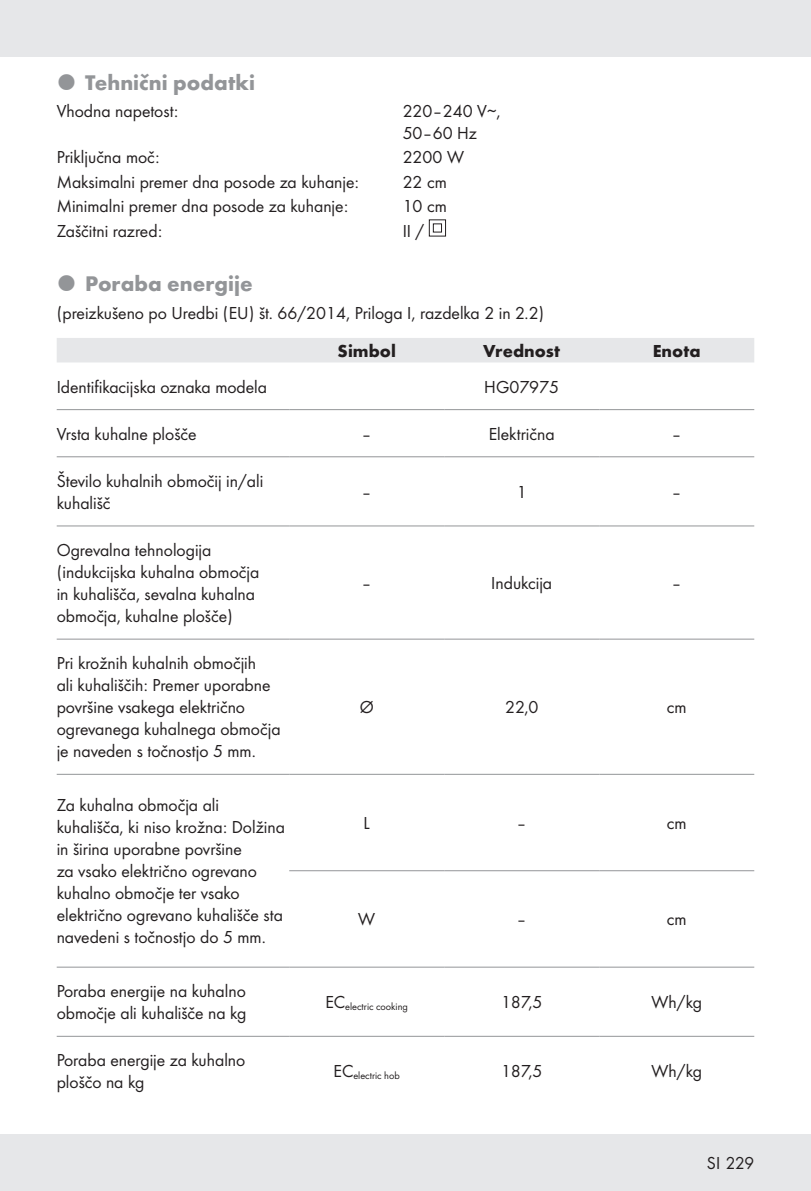
<style>
.page{position:relative;width:811px;height:1191px;background:#fff}
.page>*{position:absolute;margin:0;border:0;box-sizing:border-box;transform-origin:0 0}
.t1{font:700 22px "Futura";color:#939598}
.t2{font:18px/22px "Futura Boo";color:#231f20}
.t3{font:700 18px "Futura";color:#231f20}
.t4{font:10.4px "Futura Boo";color:#231f20}
</style>
<div class="page">
<div style="left:0;top:1134px;width:811px;height:57px;background:#e6e7e9"></div>
<div style="left:0;top:0;width:811px;height:57px;background:#e6e7e9"></div>
<svg style="left:428px;top:219px;width:18px;height:18px"></svg>
<div style="left:57px;top:338px;width:697px;height:24px;background:#e6e7e9"></div>
<hr style="left:289px;top:409px;width:155px;height:1px;background:#939598">
<hr style="left:444px;top:409px;width:155px;height:1px;background:#939598">
<hr style="left:599px;top:409px;width:155px;height:1px;background:#939598">
<hr style="left:289px;top:456px;width:155px;height:1px;background:#939598">
<hr style="left:444px;top:456px;width:155px;height:1px;background:#939598">
<hr style="left:599px;top:456px;width:155px;height:1px;background:#939598">
<hr style="left:289px;top:525px;width:155px;height:1px;background:#939598">
<hr style="left:444px;top:525px;width:155px;height:1px;background:#939598">
<hr style="left:599px;top:525px;width:155px;height:1px;background:#939598">
<hr style="left:289px;top:638px;width:155px;height:1px;background:#939598">
<hr style="left:444px;top:638px;width:155px;height:1px;background:#939598">
<hr style="left:599px;top:638px;width:155px;height:1px;background:#939598">
<hr style="left:289px;top:774px;width:155px;height:1px;background:#939598">
<hr style="left:444px;top:774px;width:155px;height:1px;background:#939598">
<hr style="left:599px;top:774px;width:155px;height:1px;background:#939598">
<hr style="left:289px;top:870px;width:155px;height:1px;background:#939598">
<hr style="left:444px;top:870px;width:155px;height:1px;background:#939598">
<hr style="left:599px;top:870px;width:155px;height:1px;background:#939598">
<hr style="left:57px;top:966px;width:232px;height:1px;background:#939598">
<hr style="left:289px;top:966px;width:155px;height:1px;background:#939598">
<hr style="left:444px;top:966px;width:155px;height:1px;background:#939598">
<hr style="left:599px;top:966px;width:155px;height:1px;background:#939598">
<hr style="left:57px;top:1035px;width:232px;height:1px;background:#939598">
<hr style="left:289px;top:1035px;width:155px;height:1px;background:#939598">
<hr style="left:444px;top:1035px;width:155px;height:1px;background:#939598">
<hr style="left:599px;top:1035px;width:155px;height:1px;background:#939598">
<hr style="left:57px;top:409px;width:232px;height:1px;background:#939598">
<hr style="left:57px;top:456px;width:232px;height:1px;background:#939598">
<hr style="left:57px;top:525px;width:232px;height:1px;background:#939598">
<hr style="left:57px;top:638px;width:232px;height:1px;background:#939598">
<hr style="left:57px;top:774px;width:232px;height:1px;background:#939598">
<p class="t1" style="left:85px;top:66px;width:171px">Tehnični podatki</p>
<p class="t2" style="left:57px;top:99px;width:123px">Vhodna napetost:</p>
<p class="t2" style="left:403px;top:99px;width:100px">220–240 V∼,<br>50–60 Hz</p>
<p class="t2" style="left:57px;top:145px;width:104px">Priključna moč:</p>
<p class="t2" style="left:403px;top:145px;width:63px">2200 W</p>
<p class="t2" style="left:57px;top:170px;width:304px">Maksimalni premer dna posode za kuhanje:</p>
<p class="t2" style="left:403px;top:170px;width:46px">22 cm</p>
<p class="t2" style="left:57px;top:194px;width:293px">Minimalni premer dna posode za kuhanje:</p>
<p class="t2" style="left:403px;top:194px;width:46px">10 cm</p>
<p class="t2" style="left:57px;top:219px;width:107px">Zaščitni razred:</p>
<p class="t2" style="left:403px;top:219px;width:23px">II /</p>
<p class="t1" style="left:85px;top:267px;width:169px">Poraba energije</p>
<p class="t2" style="left:57px;top:301px;width:489px">(preizkušeno po Uredbi (EU) št. 66/2014, Priloga I, razdelka 2 in 2.2)</p>
<p class="t3" style="left:337px;top:337px;width:60px">Simbol</p>
<p class="t3" style="left:483px;top:337px;width:78px">Vrednost</p>
<p class="t3" style="left:653px;top:337px;width:49px">Enota</p>
<p class="t2" style="left:57px;top:375px;width:212px">Identifikacijska oznaka modela</p>
<p class="t2" style="left:484px;top:375px;width:76px">HG07975</p>
<p class="t2" style="left:57px;top:422px;width:141px">Vrsta kuhalne plošče</p>
<p class="t2" style="left:361px;top:422px;width:12px">–</p>
<p class="t2" style="left:489px;top:422px;width:67px">Električna</p>
<p class="t2" style="left:671px;top:422px;width:12px">–</p>
<p class="t2" style="left:57px;top:469px;width:208px">Število kuhalnih območij in/ali kuhališč</p>
<p class="t2" style="left:361px;top:480px;width:12px">–</p>
<p class="t2" style="left:517px;top:480px;width:11px">1</p>
<p class="t2" style="left:671px;top:480px;width:12px">–</p>
<p class="t2" style="left:57px;top:538px;width:204px">Ogrevalna tehnologija (indukcijska kuhalna območja in kuhališča, sevalna kuhalna območja, kuhalne plošče)</p>
<p class="t2" style="left:57px;top:651px;width:225px">Pri krožnih kuhalnih območjih<br>ali kuhališčih: Premer uporabne površine vsakega električno ogrevanega kuhalnega območja je naveden s točnostjo 5 mm.</p>
<p class="t2" style="left:57px;top:793px;width:230px">Za kuhalna območja ali kuhališča, ki niso krožna: Dolžina in širina uporabne površine<br>za vsako električno ogrevano kuhalno območje ter vsako električno ogrevano kuhališče sta navedeni s točnostjo do 5 mm.</p>
<p class="t2" style="left:361px;top:571px;width:12px">–</p>
<p class="t2" style="left:491px;top:571px;width:62px">Indukcija</p>
<p class="t2" style="left:671px;top:571px;width:12px">–</p>
<p class="t2" style="left:360px;top:695px;width:16px">Ø</p>
<p class="t2" style="left:505px;top:695px;width:35px">22,0</p>
<p class="t2" style="left:667px;top:695px;width:21px">cm</p>
<p class="t2" style="left:363px;top:811px;width:8px">L</p>
<p class="t2" style="left:516px;top:811px;width:12px">–</p>
<p class="t2" style="left:667px;top:811px;width:21px">cm</p>
<p class="t2" style="left:358px;top:907px;width:18px">W</p>
<p class="t2" style="left:516px;top:907px;width:12px">–</p>
<p class="t2" style="left:667px;top:907px;width:21px">cm</p>
<p class="t2" style="left:57px;top:979px;width:191px">Poraba energije na kuhalno območje ali kuhališče na kg</p>
<p class="t4" style="left:325px;top:999px;width:84px"><sup>EC</sup>electric cooking</p>
<p class="t2" style="left:501px;top:990px;width:43px">187,5</p>
<p class="t2" style="left:651px;top:990px;width:52px">Wh/kg</p>
<p class="t2" style="left:57px;top:1048px;width:190px">Poraba energije za kuhalno ploščo na kg</p>
<p class="t4" style="left:334px;top:1068px;width:68px"><sup>EC</sup>electric hob</p>
<p class="t2" style="left:501px;top:1059px;width:43px">187,5</p>
<p class="t2" style="left:651px;top:1059px;width:52px">Wh/kg</p>
<p class="t2" style="left:707px;top:1151px;width:49px">SI 229</p>
</div>
